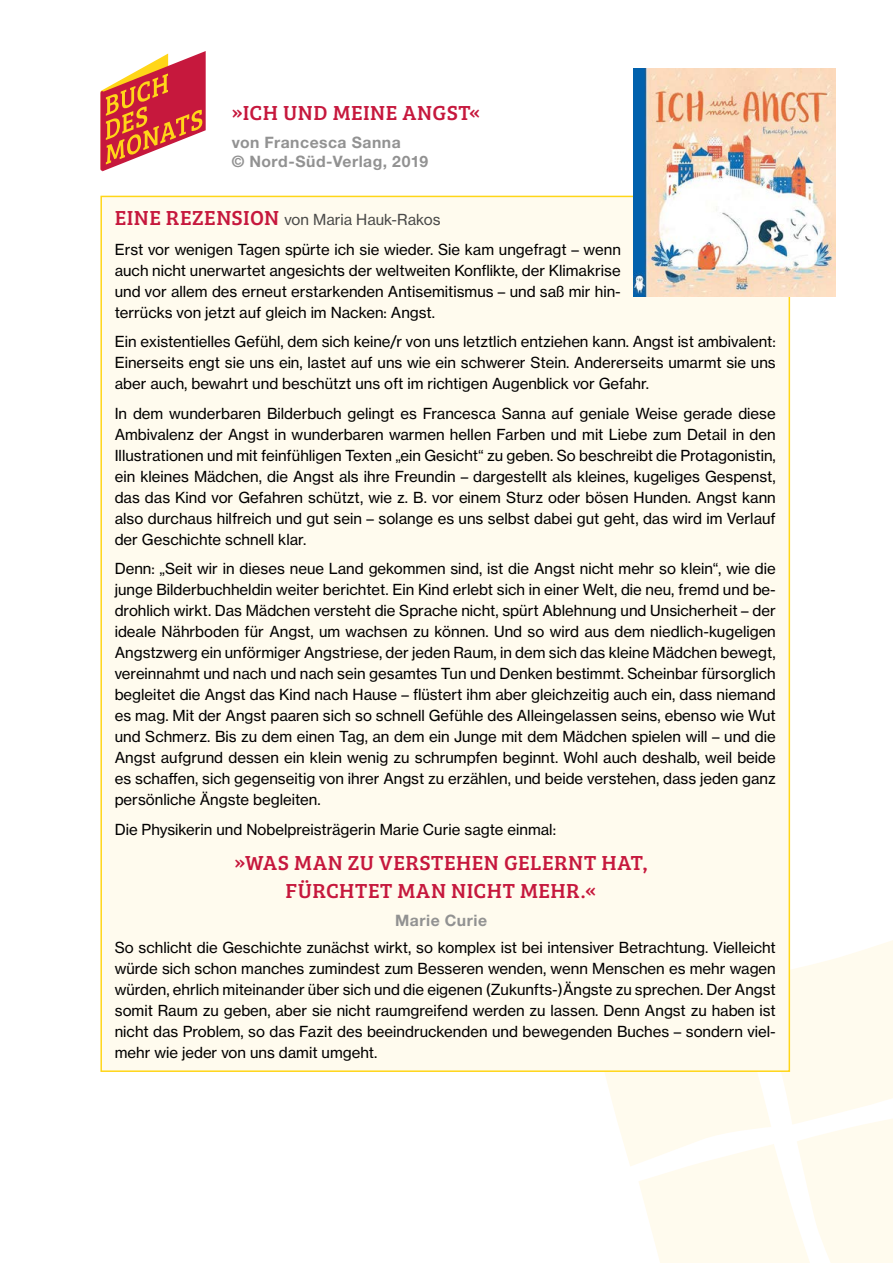
<style>
.page{position:relative;width:893px;height:1263px;background:#fff}
.page>*{position:absolute;margin:0;border:0;box-sizing:border-box;transform-origin:0 0}
.t1{font:21px/28px "Bree Serif";letter-spacing:.025em;color:#c6183d;text-align:center}
.t2{font:700 15.75px/19.5px "Helvetica Neue LT Pro";letter-spacing:.035em;color:#929292}
.t3{font:15px/21px "N Haas Grotesk TX Pro 55 Rg";color:#000;text-align:justify}
.s1{font-family:"Bree Serif";font-size:21px;color:#c6183d}
.s2{color:#4a4a49}
</style>
<div class="page">
<svg style="left:605px;top:937px;width:288px;height:326px"></svg>
<svg style="left:101px;top:51px;width:105px;height:120px"></svg>
<svg style="left:100px;top:93px;width:4px;height:76px"></svg>
<hr style="left:174px;top:73px;width:3px;height:39px;background:#c6183d">
<div style="left:101px;top:196px;width:688px;height:875px;background:#fffbee"></div>
<img style="left:634px;top:68px;width:201px;height:229px">
<h1 class="t1" style="left:232px;top:97px;width:250px">»ICH UND MEINE ANGST«</h1>
<p class="t2" style="left:232px;top:132px;width:198px">von Francesca Sanna<br>© Nord-Süd-Verlag, 2019</p>
<p class="t3" style="left:115px;top:205px;width:508px;line-height:29.5px"><span class="s1">EINE REZENSION</span> <span class="s2">von Maria Hauk-Rakos<br></span>Erst vor wenigen Tagen spürte ich sie wieder. Sie kam ungefragt – wenn</p>
<p class="t3" style="left:115px;top:260px;width:508px">auch nicht unerwartet angesichts der weltweiten Konflikte, der Klimakrise und vor allem des erneut erstarkenden Antisemitismus – und saß mir hin&shy;terrücks von jetzt auf gleich im Nacken: Angst.</p>
<p class="t3" style="left:115px;top:331px;width:663px">Ein existentielles Gefühl, dem sich keine/r von uns letztlich entziehen kann. Angst ist ambivalent:<br>Einerseits engt sie uns ein, lastet auf uns wie ein schwerer Stein. Andererseits umarmt sie uns aber auch, bewahrt und beschützt uns oft im richtigen Augenblick vor Gefahr.</p>
<p class="t3" style="left:115px;top:403px;width:663px">In dem wunderbaren Bilderbuch gelingt es Francesca Sanna auf geniale Weise gerade diese Ambivalenz der Angst in wunderbaren warmen hellen Farben und mit Liebe zum Detail in den Illustrationen und mit feinfühligen Texten „ein Gesicht“ zu geben. So beschreibt die Protagonistin, ein kleines Mädchen, die Angst als ihre Freundin – dargestellt als kleines, kugeliges Gespenst, das das Kind vor Gefahren schützt, wie z. B. vor einem Sturz oder bösen Hunden. Angst kann also durchaus hilfreich und gut sein – solange es uns selbst dabei gut geht, das wird im Verlauf der Geschichte schnell klar.</p>
<p class="t3" style="left:115px;top:558px;width:663px">Denn: „Seit wir in dieses neue Land gekommen sind, ist die Angst nicht mehr so klein“, wie die junge Bilderbuchheldin weiter berichtet. Ein Kind erlebt sich in einer Welt, die neu, fremd und be&shy;drohlich wirkt. Das Mädchen versteht die Sprache nicht, spürt Ablehnung und Unsicherheit – der ideale Nährboden für Angst, um wachsen zu können. Und so wird aus dem niedlich-kugeligen Angstzwerg ein unförmiger Angstriese, der jeden Raum, in dem sich das kleine Mädchen bewegt, vereinnahmt und nach und nach sein gesamtes Tun und Denken bestimmt. Scheinbar fürsorglich begleitet die Angst das Kind nach Hause – flüstert ihm aber gleichzeitig auch ein, dass niemand es mag. Mit der Angst paaren sich so schnell Gefühle des Alleingelassen seins, ebenso wie Wut und Schmerz. Bis zu dem einen Tag, an dem ein Junge mit dem Mädchen spielen will – und die Angst aufgrund dessen ein klein wenig zu schrumpfen beginnt. Wohl auch deshalb, weil beide es schaffen, sich gegenseitig von ihrer Angst zu erzählen, und beide verstehen, dass jeden ganz persönliche Ängste begleiten.</p>
<p class="t3" style="left:115px;top:819px;width:443px">Die Physikerin und Nobelpreisträgerin Marie Curie sagte einmal:</p>
<h1 class="t1" style="left:234px;top:847px;width:415px">»WAS MAN ZU VERSTEHEN GELERNT HAT,<br>FÜRCHTET MAN NICHT MEHR.«</h1>
<p class="t2" style="left:395px;top:910px;width:94px">Marie Curie</p>
<p class="t3" style="left:115px;top:937px;width:663px">So schlicht die Geschichte zunächst wirkt, so komplex ist bei intensiver Betrachtung. Vielleicht würde sich schon manches zumindest zum Besseren wenden, wenn Menschen es mehr wagen würden, ehrlich miteinander über sich und die eigenen (Zukunfts-)Ängste zu sprechen. Der Angst somit Raum zu geben, aber sie nicht raumgreifend werden zu lassen. Denn Angst zu haben ist nicht das Problem, so das Fazit des beeindruckenden und bewegenden Buches – sondern viel&shy;mehr wie jeder von uns damit umgeht.</p>
</div>
